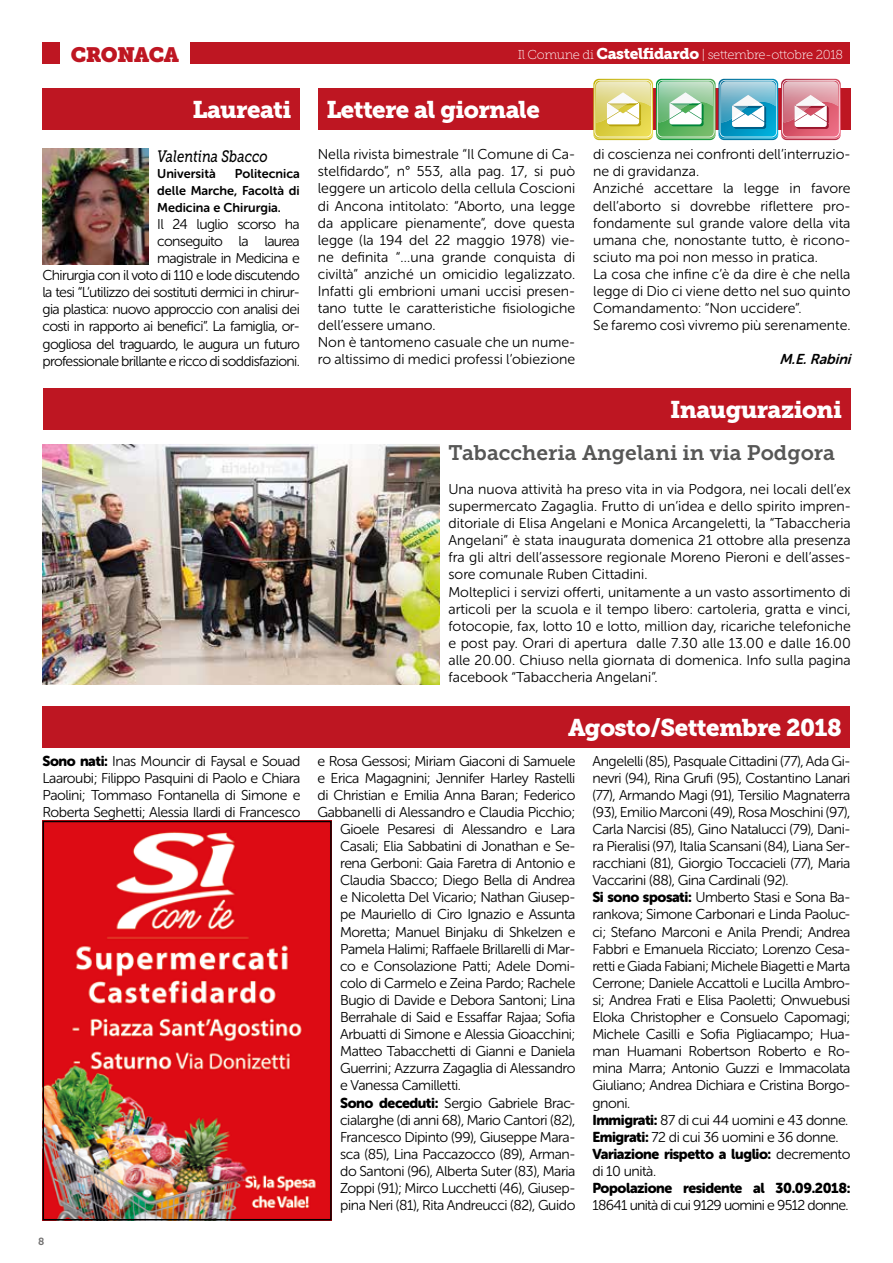
<style>
.page{position:relative;width:893px;height:1263px;background:#fff}
.page>*{position:absolute;margin:0;border:0;box-sizing:border-box;transform-origin:0 0}
.t1{font:24px "Museo Slab 900";letter-spacing:-.025em;color:#fff}
.t2{font:21px "Museo Slab 700";color:#575756}
.t3{font:20.7px "Museo Slab";letter-spacing:-.03em;color:#be1622}
.t4{font:italic 16.5px "Museo Slab 500";color:#000;scale:.8 1}
.t5{font:14.25px/17.1px "Museo Sans Rounded 300";letter-spacing:-.03em;color:#000;text-align:justify}
.t6{font:14.25px/17.1px "Museo Sans Rounded 300";color:#000}
.t7{font:14.25px "Museo Sans Rounded 900";letter-spacing:-.03em;color:#000}
.t8{font:14.25px "Museo Sans Rounded 300";letter-spacing:-.05em;color:#000}
.t9{font:italic 14.25px "Museo Sans Rounded 700";color:#000}
.t10{font:12.9px "Museo Slab 100";letter-spacing:-.025em;color:#fff}
.t11{font:12.75px/17.1px "Museo Sans Rounded 700";color:#000;text-align:justify}
.t12{font:10.35px "Museo Slab 700";color:#706f6f}
.s1{font-family:"Museo Slab 900";font-size:15.45px}
.s2{font-family:"Museo Sans Rounded 900"}
.s3{font-family:"Museo Sans Rounded 300"}
</style>
<div class="page">
<div style="left:43px;top:43px;width:807px;height:21px;background:#be1622"></div>
<div style="left:60px;top:37px;width:130px;height:35px;background:#fff"></div>
<div style="left:43px;top:706px;width:807px;height:42px;background:#be1622"></div>
<img style="left:46px;top:824px;width:283px;height:393px">
<div style="left:43px;top:821px;width:289px;height:399px;border:2px solid #000"></div>
<div style="left:43px;top:89px;width:257px;height:41px;background:#be1622"></div>
<img style="left:42px;top:148px;width:107px;height:116px">
<div style="left:43px;top:388px;width:807px;height:42px;background:#be1622"></div>
<div style="left:318px;top:89px;width:532px;height:41px;background:#be1622"></div>
<img style="left:593px;top:79px;width:248px;height:61px">
<img style="left:43px;top:444px;width:397px;height:240px">
<h3 class="t3" style="left:71px;top:43px;width:110px">CRONACA</h3>
<p class="t10" style="left:518px;top:48px;width:327px">Il Comune di <span class="s1">Castelfidardo</span> | settembre-ottobre 2018</p>
<h1 class="t1" style="left:192px;top:96px;width:100px">Laureati</h1>
<p class="t4" style="left:157px;top:147px;width:140px">Valentina Sbacco</p>
<p class="t11" style="left:157px;top:165px;width:60px">Università</p>
<p class="t11" style="left:157px;top:165px;width:144px;text-indent:78px">Politecnica delle Marche, Facoltà di Medicina e Chirurgia.</p>
<p class="t5" style="left:42px;top:215px;width:259px;text-align:right">Il 24 luglio scorso ha<br>conseguito la laurea<br>magistrale in Medicina e<br>Chirurgia con il voto di 110 e lode discutendo la tesi “L’utilizzo dei sostituti dermici in chirur&shy;gia plastica: nuovo approccio con analisi dei costi in rapporto ai benefici”. La famiglia, or&shy;gogliosa del traguardo, le augura un futuro professionale brillante e ricco di soddisfazioni.</p>
<h1 class="t1" style="left:326px;top:96px;width:215px">Lettere al giornale</h1>
<p class="t6" style="left:318px;top:146px;width:259px">Nella rivista bimestrale “Il Comune di Ca&shy;stelfidardo”, n° 553, alla pag. 17, si può leggere un articolo della cellula Coscioni di Ancona intitolato: “Aborto, una legge da applicare pienamente”, dove questa legge (la 194 del 22 maggio 1978) vie&shy;ne definita “…una grande conquista di civiltà” anziché un omicidio legalizzato.<br>Infatti gli embrioni umani uccisi presen&shy;tano tutte le caratteristiche fisiologiche dell’essere umano.<br>Non è tantomeno casuale che un nume&shy;ro altissimo di medici professi l’obiezione</p>
<p class="t6" style="left:593px;top:146px;width:259px">di coscienza nei confronti dell’interruzio&shy;ne di gravidanza.<br>Anziché accettare la legge in favore dell’aborto si dovrebbe riflettere pro&shy;fondamente sul grande valore della vita umana che, nonostante tutto, è ricono&shy;sciuto ma poi non messo in pratica.<br>La cosa che infine c’è da dire è che nella legge di Dio ci viene detto nel suo quinto Comandamento: “Non uccidere”.<br>Se faremo così vivremo più serenamente.</p>
<p class="t9" style="left:779px;top:352px;width:77px">M.E.Rabini</p>
<h1 class="t1" style="left:670px;top:396px;width:173px">Inaugurazioni</h1>
<h2 class="t2" style="left:448px;top:441px;width:388px">Tabaccheria Angelani in via Podgora</h2>
<p class="t6" style="left:448px;top:481px;width:404px">Una nuova attività ha preso vita in via Podgora, nei locali dell’ex supermercato Zagaglia. Frutto di un’idea e dello spirito impren&shy;ditoriale di Elisa Angelani e Monica Arcangeletti, la “Tabaccheria Angelani” è stata inaugurata domenica 21 ottobre alla presenza fra gli altri dell’assessore regionale Moreno Pieroni e dell’asses&shy;sore comunale Ruben Cittadini.<br>Molteplici i servizi offerti, unitamente a un vasto assortimento di articoli per la scuola e il tempo libero: cartoleria, gratta e vinci, fotocopie, fax, lotto 10 e lotto, million day, ricariche telefoniche e post pay. Orari di apertura dalle 7.30 alle 13.00 e dalle 16.00 alle 20.00. Chiuso nella giornata di domenica. Info sulla pagina facebook “Tabaccheria Angelani”.</p>
<h1 class="t1" style="left:568px;top:714px;width:275px">Agosto/Settembre 2018</h1>
<p class="t5" style="left:43px;top:752px;width:259px"><span class="s2">Sono nati:</span> Inas Mouncir di Faysal e Souad Laaroubi; Filippo Pasquini di Paolo e Chiara Paolini; Tommaso Fontanella di Simone e Roberta Seghetti; Alessia Ilardi di Francesco</p>
<p class="t5" style="left:317px;top:752px;width:259px">e Rosa Gessosi; Miriam Giaconi di Samuele</p>
<p class="t5" style="left:317px;top:769px;width:259px">e Erica Magagnini; Jennifer Harley Rastelli</p>
<p class="t5" style="left:317px;top:786px;width:259px">di Christian e Emilia Anna Baran; Federico</p>
<p class="t5" style="left:317px;top:803px;width:259px">Gabbanelli di Alessandro e Claudia Picchio;</p>
<p class="t5" style="left:340px;top:820px;width:237px">Gioele Pesaresi di Alessandro e Lara</p>
<p class="t5" style="left:340px;top:838px;width:237px">Casali; Elia Sabbatini di Jonathan e Se-</p>
<p class="t5" style="left:340px;top:855px;width:237px">rena Gerboni: Gaia Faretra di Antonio e</p>
<p class="t5" style="left:340px;top:872px;width:237px">Claudia Sbacco; Diego Bella di Andrea</p>
<p class="t5" style="left:340px;top:889px;width:237px">e Nicoletta Del Vicario; Nathan Giusep-</p>
<p class="t5" style="left:340px;top:906px;width:237px">pe Mauriello di Ciro Ignazio e Assunta</p>
<p class="t5" style="left:340px;top:923px;width:237px">Moretta; Manuel Binjaku di Shkelzen e</p>
<p class="t5" style="left:340px;top:940px;width:237px">Pamela Halimi; Raffaele Brillarelli di Mar-</p>
<p class="t5" style="left:340px;top:957px;width:237px">co e Consolazione Patti; Adele Domi-</p>
<p class="t5" style="left:340px;top:974px;width:237px">colo di Carmelo e Zeina Pardo; Rachele</p>
<p class="t5" style="left:340px;top:991px;width:237px">Bugio di Davide e Debora Santoni; Lina</p>
<p class="t5" style="left:340px;top:1009px;width:237px">Berrahale di Said e Essaffar Rajaa; Sofia</p>
<p class="t5" style="left:340px;top:1026px;width:237px">Arbuatti di Simone e Alessia Gioacchini;</p>
<p class="t5" style="left:340px;top:1043px;width:237px">Matteo Tabacchetti di Gianni e Daniela</p>
<p class="t5" style="left:340px;top:1060px;width:237px">Guerrini; Azzurra Zagaglia di Alessandro</p>
<p class="t5" style="left:340px;top:1077px;width:122px">e Vanessa Camilletti.</p>
<p class="t5" style="left:340px;top:1094px;width:237px"><span class="s2">Sono deceduti:</span> Sergio Gabriele Brac-</p>
<p class="t5" style="left:340px;top:1111px;width:237px">cialarghe (di anni 68), Mario Cantori (82),</p>
<p class="t5" style="left:340px;top:1128px;width:237px">Francesco Dipinto (99), Giuseppe Mara-</p>
<p class="t5" style="left:340px;top:1145px;width:237px">sca (85), Lina Paccazocco (89), Arman-</p>
<p class="t5" style="left:340px;top:1162px;width:237px">do Santoni (96), Alberta Suter (83), Maria</p>
<p class="t5" style="left:340px;top:1180px;width:237px">Zoppi (91); Mirco Lucchetti (46), Giusep-</p>
<p class="t5" style="left:340px;top:1197px;width:237px">pina Neri (81), Rita Andreucci (82), Guido</p>
<p class="t12" style="left:38px;top:1236px;width:8px">8</p>
<p class="t5" style="left:592px;top:752px;width:259px;text-align:left">Angelelli (85), Pasquale Cittadini (77), Ada Gi&shy;nevri (94), Rina Grufi (95), Costantino Lanari (77), Armando Magi (91), Tersilio Magnaterra (93), Emilio Marconi (49), Rosa Moschini (97), Carla Narcisi (85), Gino Natalucci (79), Dani&shy;ra Pieralisi (97), Italia Scansani (84), Liana Ser&shy;racchiani (81), Giorgio Toccacieli (77), Maria Vaccarini (88), Gina Cardinali (92).<br><span class="s2">Si sono sposati:</span> Umberto Stasi e Sona Ba&shy;rankova; Simone Carbonari e Linda Paoluc&shy;ci; Stefano Marconi e Anila Prendi; Andrea Fabbri e Emanuela Ricciato; Lorenzo Cesa&shy;retti e Giada Fabiani; Michele Biagetti e Marta Cerrone; Daniele Accattoli e Lucilla Ambro&shy;si; Andrea Frati e Elisa Paoletti; Onwuebusi Eloka Christopher e Consuelo Capomagi; Michele Casilli e Sofia Pigliacampo; Hua&shy;man Huamani Robertson Roberto e Ro&shy;mina Marra; Antonio Guzzi e Immacolata Giuliano; Andrea Dichiara e Cristina Borgo&shy;gnoni.<br><span class="s2">Immigrati:</span> 87 di cui 44 uomini e 43 donne.<br><span class="s2">Emigrati:</span> 72 di cui 36 uomini e 36 donne.</p>
<p class="t7" style="left:592px;top:1146px;width:259px">Variazione rispetto a luglio: <span class="s3">decremento</span></p>
<p class="t5" style="left:592px;top:1162px;width:65px">di 10 unità.</p>
<p class="t7" style="left:592px;top:1180px;width:259px">Popolazione residente al 30.09.2018:</p>
<p class="t8" style="left:592px;top:1197px;width:257px">18641 unità di cui 9129 uomini e 9512 donne.</p>
</div>
